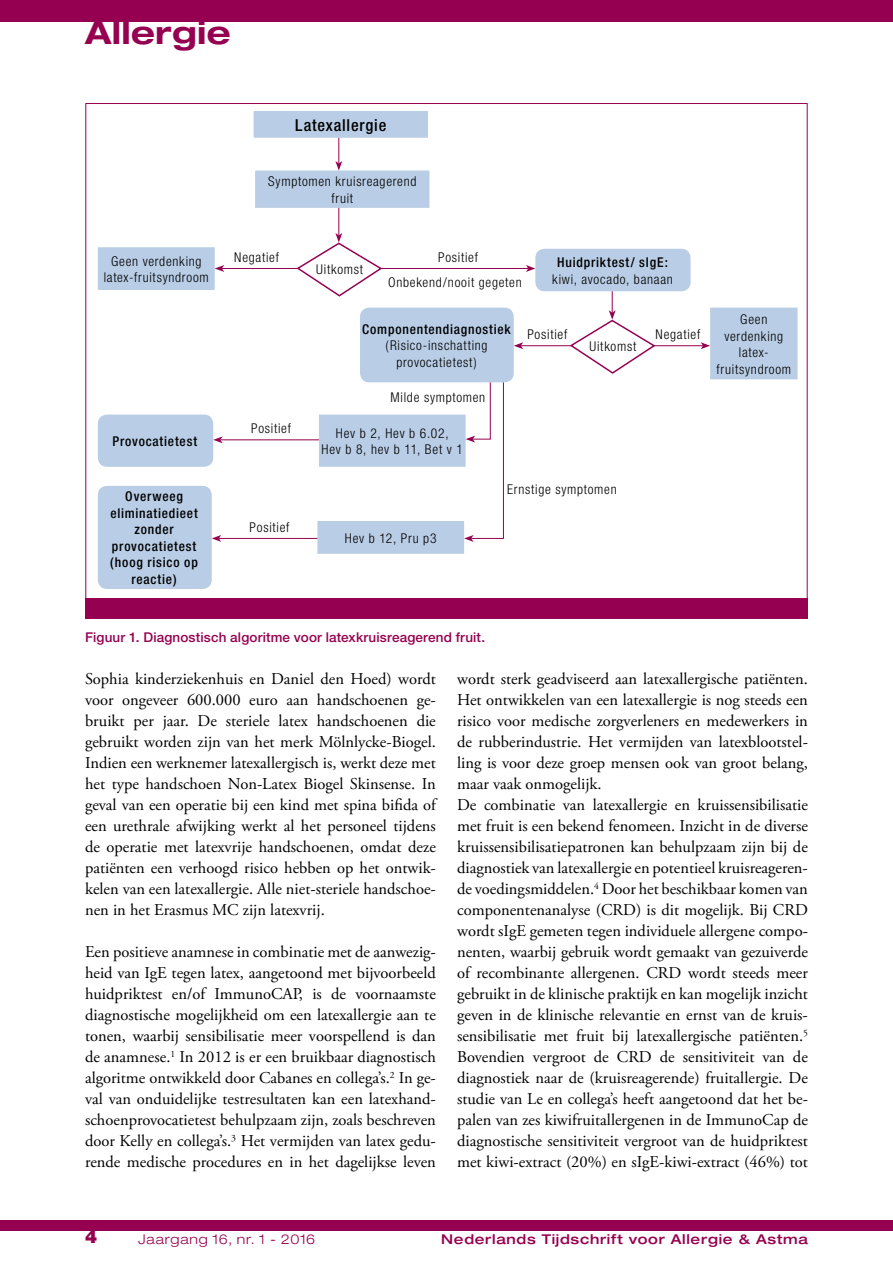
<style>
.page{position:relative;width:893px;height:1263px;background:#fff}
.page>*{position:absolute;margin:0;border:0;box-sizing:border-box;transform-origin:0 0}
.t1{font:700 expanded 31.5px "Helvetica Neue";letter-spacing:.01em;color:#960050}
.t2{font:900 18px "Helvetica Neue";color:#960050}
.t3{font:16.5px/21px "Adobe Garamond Pro";color:#000;text-align:justify}
.t4{font:500 condensed 16.5px "Helvetica Neue";letter-spacing:.05em;color:#000}
.t5{font:300 condensed 13.5px/16.5px "Helvetica Neue";letter-spacing:.055em;color:#000;text-align:center}
.t6{font:500 condensed 13.5px/16.5px "Helvetica Neue";letter-spacing:.06em;color:#000;text-align:center}
.t7{font:500 13.5px "Helvetica Neue";letter-spacing:.01em;color:#960050}
.t8{font:500 expanded 13.5px "Helvetica Neue";letter-spacing:.05em;color:#960050}
.t9{font:300 expanded 13.5px "Helvetica Neue";letter-spacing:.06em;color:#960050}
</style>
<div class="page">
<div style="left:0;top:1220px;width:893px;height:11px;background:#960050"></div>
<div style="left:0;top:0;width:893px;height:21px;background:#960050"></div>
<div style="left:85px;top:103px;width:722px;height:515px;background:#fff;border:1px solid #960050"></div>
<div style="left:85px;top:598px;width:722px;height:20px;background:#960050"></div>
<div style="left:254px;top:112px;width:173px;height:25px;background:#b9cee6"></div>
<div style="left:254px;top:111px;width:174px;height:27px;border:2px solid #b9cde5"></div>
<div style="left:256px;top:171px;width:173px;height:36px;background:#b9cee6"></div>
<div style="left:255px;top:171px;width:174px;height:37px;border:2px solid #b9cde5"></div>
<div style="left:99px;top:248px;width:115px;height:41px;background:#b9cee6"></div>
<div style="left:98px;top:247px;width:117px;height:43px;border:2px solid #b9cde5"></div>
<div style="left:711px;top:308px;width:86px;height:71px;background:#b9cee6"></div>
<div style="left:536px;top:249px;width:154px;height:42px;background:#b9cee6;border-radius:9px"></div>
<div style="left:535px;top:249px;width:156px;height:42px;border:2px solid #b9cde5;border-radius:9px"></div>
<div style="left:361px;top:308px;width:152px;height:74px;background:#b9cee6;border-radius:9px"></div>
<div style="left:360px;top:308px;width:154px;height:74px;border:2px solid #b9cde5;border-radius:9px"></div>
<div style="left:320px;top:415px;width:145px;height:51px;background:#b9cee6"></div>
<div style="left:319px;top:415px;width:147px;height:52px;border:2px solid #b9cde5"></div>
<div style="left:318px;top:522px;width:145px;height:31px;background:#b9cee6"></div>
<div style="left:317px;top:521px;width:147px;height:33px;border:2px solid #b9cde5"></div>
<div style="left:99px;top:415px;width:113px;height:51px;background:#b9cee6;border-radius:9px"></div>
<div style="left:98px;top:415px;width:115px;height:52px;border:2px solid #b9cde5;border-radius:9px"></div>
<div style="left:99px;top:487px;width:112px;height:101px;background:#b9cee6;border-radius:9px"></div>
<div style="left:98px;top:486px;width:114px;height:103px;border:2px solid #b9cde5;border-radius:9px"></div>
<hr style="left:521px;top:345px;width:51px;height:1px;background:#960050">
<svg style="left:514px;top:342px;width:9px;height:7px"></svg>
<hr style="left:654px;top:345px;width:49px;height:1px;background:#960050">
<svg style="left:701px;top:342px;width:9px;height:7px"></svg>
<hr style="left:222px;top:268px;width:76px;height:1px;background:#960050">
<svg style="left:215px;top:265px;width:9px;height:7px"></svg>
<hr style="left:381px;top:268px;width:147px;height:1px;background:#960050">
<svg style="left:526px;top:265px;width:9px;height:7px"></svg>
<svg style="left:335px;top:138px;width:7px;height:33px"></svg>
<svg style="left:297px;top:208px;width:85px;height:89px"></svg>
<svg style="left:569px;top:291px;width:88px;height:83px"></svg>
<hr style="left:220px;top:439px;width:99px;height:1px;background:#960050">
<svg style="left:213px;top:436px;width:10px;height:7px"></svg>
<hr style="left:219px;top:538px;width:98px;height:1px;background:#960050">
<svg style="left:212px;top:535px;width:9px;height:7px"></svg>
<hr style="left:471px;top:538px;width:33px;height:1px;background:#960050">
<svg style="left:464px;top:535px;width:10px;height:7px"></svg>
<svg style="left:466px;top:436px;width:24px;height:7px"></svg>
<hr style="left:490px;top:382px;width:1px;height:57px;background:#960050">
<hr style="left:503px;top:382px;width:1px;height:156px;background:#960050">
<h1 class="t1" style="left:85px;top:13px;width:147px">Allergie</h1>
<p class="t4" style="left:295px;top:115px;width:93px">Latexallergie</p>
<p class="t5" style="left:268px;top:173px;width:150px">Symptomen kruisreagerend fruit</p>
<p class="t5" style="left:104px;top:252px;width:107px">Geen verdenking latex-fruitsyndroom</p>
<p class="t6" style="left:113px;top:433px;width:86px">Provocatietest</p>
<p class="t6" style="left:110px;top:488px;width:89px">Overweeg eliminatiedieet zonder provocatietest (hoog risico op reactie)</p>
<p class="t5" style="left:234px;top:249px;width:46px">Negatief</p>
<p class="t5" style="left:388px;top:245px;width:135px;line-height:24.8px">Positief<br>Onbekend/nooit gegeten</p>
<p class="t5" style="left:316px;top:261px;width:48px">Uitkomst</p>
<p class="t6" style="left:557px;top:254px;width:112px">Huidpriktest/ sIgE:</p>
<p class="t5" style="left:552px;top:270px;width:122px">kiwi, avocado, banaan</p>
<p class="t5" style="left:251px;top:420px;width:41px">Positief</p>
<p class="t5" style="left:250px;top:519px;width:41px">Positief</p>
<p class="t6" style="left:362px;top:321px;width:150px">Componentendiagnostiek</p>
<p class="t5" style="left:385px;top:337px;width:104px">(Risico-inschatting provocatietest)</p>
<p class="t5" style="left:391px;top:389px;width:96px">Milde symptomen</p>
<p class="t5" style="left:321px;top:425px;width:143px">Hev b 2, Hev b 6.02,<br>Hev b 8, hev b 11, Bet v 1</p>
<p class="t5" style="left:527px;top:326px;width:41px">Positief</p>
<p class="t5" style="left:656px;top:326px;width:46px">Negatief</p>
<p class="t5" style="left:589px;top:338px;width:48px">Uitkomst</p>
<p class="t5" style="left:345px;top:530px;width:93px">Hev b 12, Pru p3</p>
<p class="t5" style="left:507px;top:481px;width:111px">Ernstige symptomen</p>
<p class="t5" style="left:716px;top:311px;width:76px">Geen verdenking latex&shy;fruitsyndroom</p>
<p class="t7" style="left:85px;top:629px;width:402px">Figuur 1. Diagnostisch algoritme voor latexkruisreagerend fruit.</p>
<p class="t3" style="left:85px;top:669px;width:352px">Sophia kinderziekenhuis en Daniel den Hoed) wordt voor ongeveer 600.000 euro aan handschoenen ge&shy;bruikt per jaar. De steriele latex handschoenen die gebruikt worden zijn van het merk Mölnlycke-Biogel.<br>Indien een werknemer latexallergisch is, werkt deze met het type handschoen Non-Latex Biogel Skinsense. In geval van een operatie bij een kind met spina bifida of een urethrale afwijking werkt al het personeel tijdens de operatie met latexvrije handschoenen, omdat deze patiënten een verhoogd risico hebben op het ontwik&shy;kelen van een latexallergie. Alle niet-steriele handschoe&shy;nen in het Erasmus MC zijn latexvrij.</p>
<p class="t3" style="left:85px;top:942px;width:352px">Een positieve anamnese in combinatie met de aanwezig&shy;heid van IgE tegen latex, aangetoond met bijvoorbeeld huidpriktest en/of ImmunoCAP, is de voornaamste diagnostische mogelijkheid om een latexallergie aan te tonen, waarbij sensibilisatie meer voorspellend is dan de anamnese.<sup>1</sup> In 2012 is er een bruikbaar diagnostisch algoritme ontwikkeld door Cabanes en collega’s.<sup>2</sup> In ge&shy;val van onduidelijke testresultaten kan een latexhand&shy;schoenprovocatietest behulpzaam zijn, zoals beschreven door Kelly en collega’s.<sup>3</sup> Het vermijden van latex gedu&shy;rende medische procedures en in het dagelijkse leven</p>
<p class="t3" style="left:457px;top:669px;width:352px;text-align:left">wordt sterk geadviseerd aan latexallergische patiënten.<br>Het ontwikkelen van een latexallergie is nog steeds een risico voor medische zorgverleners en medewerkers in de rubberindustrie. Het vermijden van latexblootstel&shy;ling is voor deze groep mensen ook van groot belang, maar vaak onmogelijk.<br>De combinatie van latexallergie en kruissensibilisatie met fruit is een bekend fenomeen. Inzicht in de diverse kruissensibilisatiepatronen kan behulpzaam zijn bij de diagnostiek van latexallergie en potentieel kruisreageren&shy;de voedingsmiddelen.<sup>4</sup> Door het beschikbaar komen van componentenanalyse (CRD) is dit mogelijk. Bij CRD wordt sIgE gemeten tegen individuele allergene compo&shy;nenten, waarbij gebruik wordt gemaakt van gezuiverde of recombinante allergenen. CRD wordt steeds meer gebruikt in de klinische praktijk en kan mogelijk inzicht geven in de klinische relevantie en ernst van de kruis&shy;sensibilisatie met fruit bij latexallergische patiënten.<sup>5<br></sup>Bovendien vergroot de CRD de sensitiviteit van de diagnostiek naar de (kruisreagerende) fruitallergie. De studie van Le en collega’s heeft aangetoond dat het be&shy;palen van zes kiwifruitallergenen in de ImmunoCap de diagnostische sensitiviteit vergroot van de huidpriktest met kiwi-extract (20%) en sIgE-kiwi-extract (46%) tot</p>
<p class="t2" style="left:85px;top:1226px;width:14px">4</p>
<p class="t9" style="left:138px;top:1231px;width:179px">Jaargang 16, nr. 1 - 2016</p>
<p class="t8" style="left:441px;top:1230px;width:368px">Nederlands Tijdschrift voor Allergie &amp; Astma</p>
</div>
